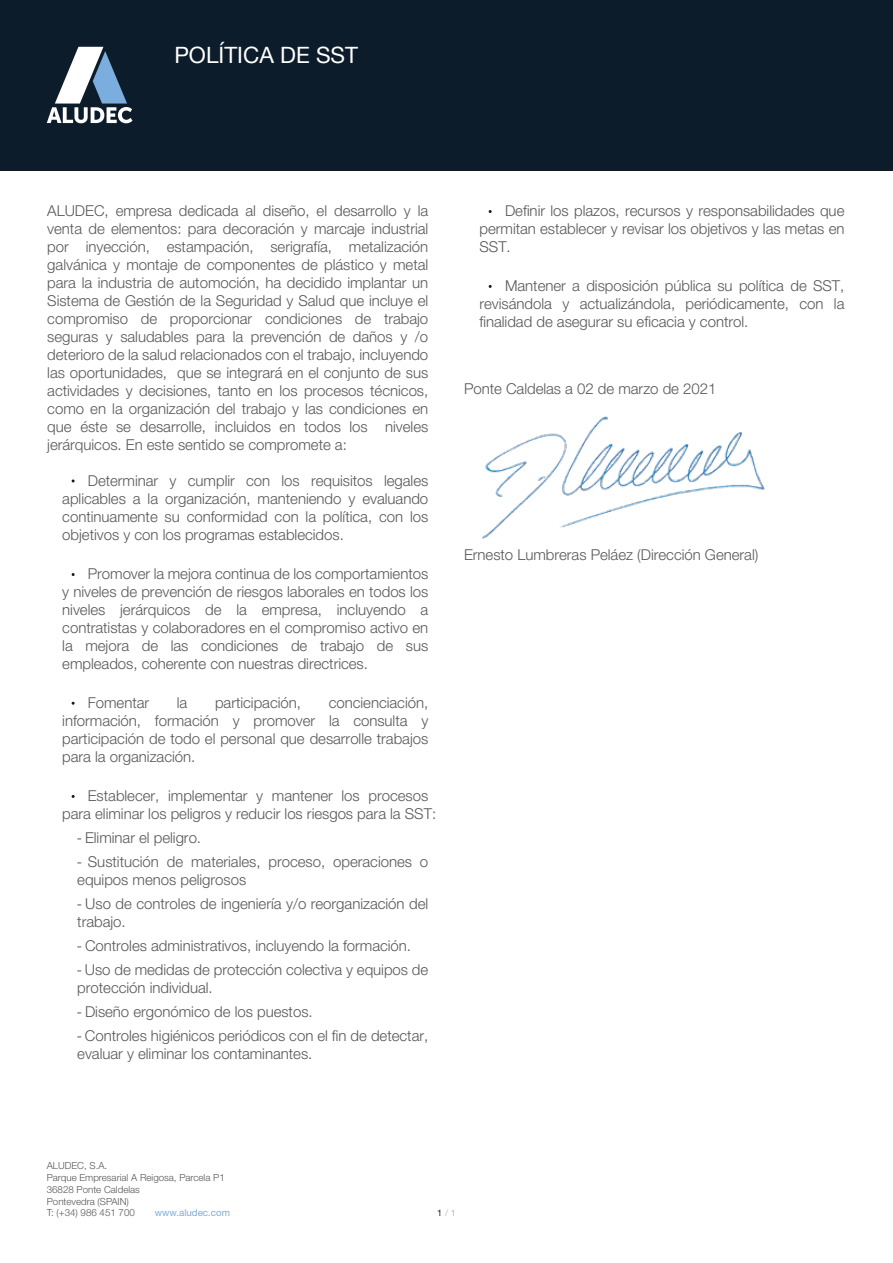
<style>
.page{position:relative;width:893px;height:1263px;background:#fff}
.page>*{position:absolute;margin:0;border:0;box-sizing:border-box;transform-origin:0 0}
.t1{font:22.5px "Helvetica Neue";color:#fff}
.t2{font:300 15px/18px "Helvetica Neue LT Std";color:#575756;text-align:justify}
.t3{font:300 9.75px/11.7px "Helvetica Neue LT Std";color:#575756}
.t4{font:9.75px "Helvetica Neue LT Std";color:#7badde}
.t5{font:300 9px "Helvetica Neue LT Std";color:#7badde}
.s1{font-family:"Myriad Pro";font-weight:400}
.s2{font-weight:400;color:#0c1c2a}
</style>
<div class="page">
<img style="left:482px;top:416px;width:283px;height:123px">
<div style="left:0;top:0;width:893px;height:170px;background:#0c1c2a"></div>
<svg style="left:47px;top:47px;width:86px;height:76px"></svg>
<h1 class="t1" style="left:174px;top:39px;width:185px">POLÍTICA DE SST</h1>
<p class="t2" style="left:47px;top:201px;width:383px">ALUDEC, empresa dedicada al diseño, el desarrollo y la venta de elementos: para decoración y marcaje industrial por inyección, estampación, serigrafía, metalización galvánica y montaje de componentes de plástico y metal para la industria de automoción, ha decidido implantar un Sistema de Gestión de la Seguridad y Salud que incluye el compromiso de proporcionar condiciones de trabajo seguras y saludables para la prevención de daños y /o deterioro de la salud relacionados con el trabajo, incluyendo las oportunidades, que se integrará en el conjunto de sus actividades y decisiones, tanto en los procesos técnicos, como en la organización del trabajo y las condiciones en que éste se desarrolle, incluidos en todos los niveles jerárquicos. En este sentido se compromete a:</p>
<p class="t2" style="left:62px;top:471px;width:368px;text-indent:26px">Determinar y cumplir con los requisitos legales aplicables a la organización, manteniendo y evaluando continuamente su conformidad con la política, con los objetivos y con los programas establecidos.</p>
<p class="t2" style="left:62px;top:564px;width:368px;text-indent:26px">Promover la mejora continua de los comportamientos y niveles de prevención de riesgos laborales en todos los niveles jerárquicos de la empresa, incluyendo a contratistas y colaboradores en el compromiso activo en la mejora de las condiciones de trabajo de sus empleados, coherente con nuestras directrices.</p>
<p class="t2" style="left:88px;top:693px;width:63px">Fomentar</p>
<p class="t2" style="left:177px;top:693px;width:12px">la</p>
<p class="t2" style="left:215px;top:693px;width:88px">participación,</p>
<p class="t2" style="left:62px;top:693px;width:368px;text-indent:266px">concienciación, información, formación y promover la consulta y participación de todo el personal que desarrolle trabajos para la organización.</p>
<p class="t2" style="left:62px;top:786px;width:375px;text-indent:26px">Establecer, implementar y mantener los procesos para eliminar los peligros y reducir los riesgos para la SST:</p>
<p class="t2" style="left:77px;top:828px;width:125px"><span class="s1">-</span> Eliminar el peligro.</p>
<p class="t2" style="left:77px;top:852px;width:353px"><span class="s1">-</span> Sustitución de materiales, proceso, operaciones o equipos menos peligrosos</p>
<p class="t2" style="left:77px;top:894px;width:352px"><span class="s1">-</span> Uso de controles de ingeniería y/o reorganización del trabajo.</p>
<p class="t2" style="left:77px;top:936px;width:335px"><span class="s1">-</span> Controles administrativos, incluyendo la formación.</p>
<p class="t2" style="left:77px;top:960px;width:353px"><span class="s1">-</span> Uso de medidas de protección colectiva y equipos de protección individual.</p>
<p class="t2" style="left:77px;top:1002px;width:237px"><span class="s1">-</span> Diseño ergonómico de los puestos.</p>
<p class="t2" style="left:77px;top:1026px;width:352px"><span class="s1">-</span> Controles higiénicos periódicos con el fin de detectar, evaluar y eliminar los contaminantes.</p>
<p class="t2" style="left:479px;top:201px;width:366px;text-indent:26px">Definir los plazos, recursos y responsabilidades que permitan establecer y revisar los objetivos y las metas en SST.</p>
<p class="t2" style="left:479px;top:276px;width:366px;text-indent:26px">Mantener a disposición pública su política de SST, revisándola y actualizándola, periódicamente, con la finalidad de asegurar su eficacia y control.</p>
<p class="t2" style="left:464px;top:380px;width:254px">Ponte Caldelas a 02 de marzo de 2021</p>
<p class="t2" style="left:464px;top:545px;width:296px">Ernesto Lumbreras Peláez (Dirección General)</p>
<p class="t3" style="left:47px;top:1160px;width:179px">ALUDEC, S.A.<br>Parque Empresarial A Reigosa, Parcela P1<br>36828 Ponte Caldelas<br>Pontevedra (SPAIN)<br>T: (+34) 986 451 700</p>
<p class="t4" style="left:155px;top:1207px;width:77px">www.aludec.com</p>
<p class="t5" style="left:437px;top:1207px;width:20px"><span class="s2">1</span>/1</p>
</div>
